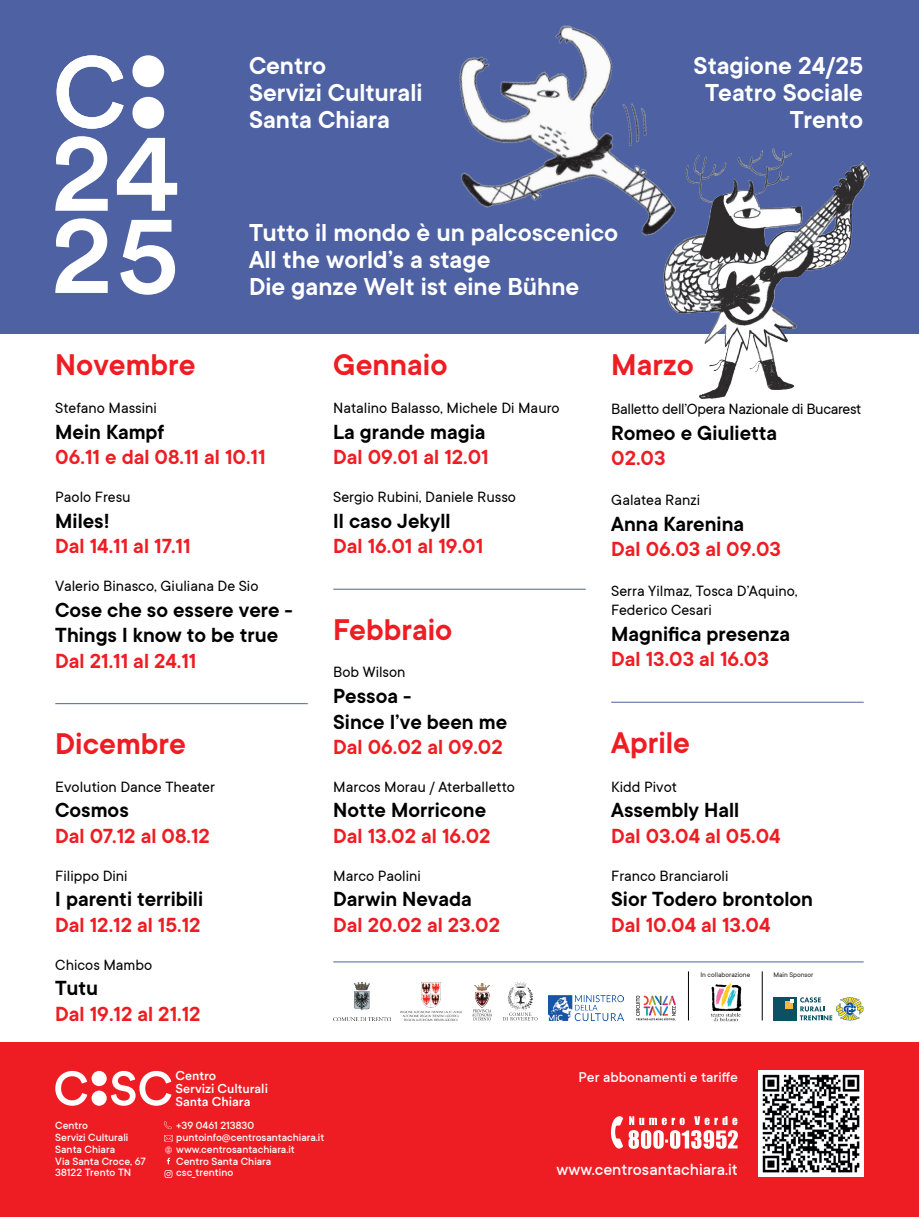
<style>
.page{position:relative;width:919px;height:1217px;background:#fff}
.page>*{position:absolute;margin:0;border:0;box-sizing:border-box;transform-origin:0 0}
.t1{font:600 33px "TT Commons";color:#ee1d23}
.t2{font:600 27px/27px "TT Commons";color:#fff}
.t3{font:600 22.5px "TT Commons";color:#ee1d23}
.t4{font:600 22.5px/25.5px "TT Commons";color:#000}
.t5{font:500 18px "TT Commons";color:#fff}
.t6{font:16.5px/18.8px "TT Commons";color:#000}
.t7{font:16.5px "TT Commons";letter-spacing:-.02em;color:#000}
.t8{font:500 15.75px "TT Commons";color:#fff}
.t9{font:500 12.75px/12.8px "Circular Std";color:#fff}
.t10{font:500 11.7px/11.7px "TT Commons";color:#fff}
.t11{font:7.5px "TT Commons";color:#231f20}
</style>
<div class="page">
<div style="left:0;top:0;width:918px;height:333px;background:#4d61a3"></div>
<svg style="left:55px;top:136px;width:53px;height:75px"></svg>
<svg style="left:117px;top:138px;width:60px;height:73px"></svg>
<svg style="left:55px;top:218px;width:53px;height:75px"></svg>
<svg style="left:120px;top:220px;width:55px;height:75px"></svg>
<div style="left:132px;top:55px;width:32px;height:32px;background:#fff;border-radius:50%"></div>
<svg style="left:57px;top:55px;width:66px;height:74px"></svg>
<div style="left:132px;top:97px;width:32px;height:32px;background:#fff;border-radius:50%"></div>
<hr style="left:55px;top:703px;width:253px;height:1px;background:#4d61a3">
<hr style="left:333px;top:588px;width:252px;height:1px;background:#4d61a3">
<hr style="left:611px;top:701px;width:252px;height:1px;background:#4d61a3">
<div style="left:0;top:1042px;width:918px;height:174px;background:#ee1d23"></div>
<svg style="left:55px;top:1070px;width:32px;height:35px"></svg>
<svg style="left:111px;top:1070px;width:60px;height:35px"></svg>
<div style="left:92px;top:1090px;width:15px;height:15px;background:#fff;border-radius:50%"></div>
<div style="left:92px;top:1070px;width:15px;height:15px;background:#fff;border-radius:50%"></div>
<svg style="left:164px;top:1170px;width:8px;height:7px"></svg>
<svg style="left:164px;top:1121px;width:8px;height:7px"></svg>
<svg style="left:164px;top:1135px;width:9px;height:28px"></svg>
<img style="left:758px;top:1070px;width:105px;height:106px">
<svg style="left:611px;top:1116px;width:126px;height:33px"></svg>
<img style="left:548px;top:995px;width:75px;height:25px">
<img style="left:401px;top:982px;width:60px;height:38px">
<svg style="left:636px;top:995px;width:39px;height:25px"></svg>
<img style="left:333px;top:982px;width:57px;height:38px">
<hr style="left:762px;top:971px;width:1px;height:49px;background:#000">
<hr style="left:688px;top:971px;width:1px;height:49px;background:#000">
<div style="left:773px;top:997px;width:23px;height:23px;background:#095163"></div>
<div style="left:784px;top:1000px;width:8px;height:8px;background:#fcb543"></div>
<svg style="left:790px;top:997px;width:73px;height:23px"></svg>
<svg style="left:472px;top:1009px;width:20px;height:11px"></svg>
<img style="left:474px;top:983px;width:16px;height:24px">
<svg style="left:503px;top:1012px;width:34px;height:8px"></svg>
<img style="left:507px;top:981px;width:26px;height:30px">
<img style="left:711px;top:982px;width:30px;height:40px">
<hr style="left:333px;top:961px;width:530px;height:1px;background:#4d61a3">
<img style="left:660px;top:149px;width:209px;height:249px">
<img style="left:459px;top:25px;width:258px;height:266px">
<h2 class="t2" style="left:249px;top:53px;width:175px">Centro<br>Servizi Culturali<br>Santa Chiara</h2>
<h2 class="t2" style="left:249px;top:219px;width:371px">Tutto il mondo è un palcoscenico<br>All the world’s a stage<br>Die ganze Welt ist eine Bühne</h2>
<h2 class="t2" style="left:693px;top:53px;width:171px;text-align:right">Stagione 24/25<br>Teatro Sociale<br>Trento</h2>
<h1 class="t1" style="left:55px;top:347px;width:142px">Novembre</h1>
<p class="t6" style="left:55px;top:399px;width:103px">Stefano Massini</p>
<h3 class="t4" style="left:55px;top:419px;width:111px">Mein Kampf</h3>
<h3 class="t3" style="left:55px;top:444px;width:212px">06.11 e dal 08.11 al 10.11</h3>
<p class="t6" style="left:55px;top:487px;width:77px">Paolo Fresu</p>
<h3 class="t4" style="left:55px;top:508px;width:56px">Miles!</h3>
<h3 class="t3" style="left:55px;top:533px;width:137px">Dal 14.11 al 17.11</h3>
<p class="t6" style="left:55px;top:576px;width:205px">Valerio Binasco, Giuliana De Sio</p>
<h3 class="t4" style="left:55px;top:597px;width:239px">Cose che so essere vere -<br>Things I know to be true</h3>
<h3 class="t3" style="left:55px;top:648px;width:143px">Dal 21.11 al 24.11</h3>
<h1 class="t1" style="left:55px;top:725px;width:132px">Dicembre</h1>
<p class="t6" style="left:55px;top:777px;width:161px">Evolution Dance Theater</p>
<h3 class="t4" style="left:55px;top:797px;width:75px">Cosmos</h3>
<h3 class="t3" style="left:55px;top:823px;width:156px">Dal 07.12 al 08.12</h3>
<p class="t6" style="left:55px;top:866px;width:74px">Filippo Dini</p>
<h3 class="t4" style="left:55px;top:886px;width:149px">I parenti terribili</h3>
<h3 class="t3" style="left:55px;top:912px;width:147px">Dal 12.12 al 15.12</h3>
<p class="t6" style="left:55px;top:955px;width:98px">Chicos Mambo</p>
<h3 class="t4" style="left:55px;top:975px;width:44px">Tutu</h3>
<h3 class="t3" style="left:55px;top:1001px;width:147px">Dal 19.12 al 21.12</h3>
<h1 class="t1" style="left:333px;top:347px;width:116px">Gennaio</h1>
<p class="t6" style="left:333px;top:399px;width:228px">Natalino Balasso, Michele Di Mauro</p>
<h3 class="t4" style="left:333px;top:419px;width:154px">La grande magia</h3>
<h3 class="t3" style="left:333px;top:444px;width:157px">Dal 09.01 al 12.01</h3>
<p class="t6" style="left:333px;top:487px;width:184px">Sergio Rubini, Daniele Russo</p>
<h3 class="t4" style="left:333px;top:508px;width:119px">Il caso Jekyll</h3>
<h3 class="t3" style="left:333px;top:533px;width:151px">Dal 16.01 al 19.01</h3>
<h1 class="t1" style="left:333px;top:611px;width:120px">Febbraio</h1>
<p class="t6" style="left:333px;top:663px;width:74px">Bob Wilson</p>
<h3 class="t4" style="left:333px;top:683px;width:175px">Pessoa -<br>Since I’ve been me</h3>
<h3 class="t3" style="left:333px;top:734px;width:171px">Dal 06.02 al 09.02</h3>
<p class="t6" style="left:333px;top:777px;width:183px">Marcos Morau / Aterballetto</p>
<h3 class="t4" style="left:333px;top:797px;width:154px">Notte Morricone</h3>
<h3 class="t3" style="left:333px;top:823px;width:159px">Dal 13.02 al 16.02</h3>
<p class="t6" style="left:333px;top:866px;width:89px">Marco Paolini</p>
<h3 class="t4" style="left:333px;top:886px;width:140px">Darwin Nevada</h3>
<h3 class="t3" style="left:333px;top:912px;width:168px">Dal 20.02 al 23.02</h3>
<h1 class="t1" style="left:611px;top:347px;width:84px">Marzo</h1>
<p class="t7" style="left:611px;top:400px;width:252px">Balletto dell’Opera Nazionale di Bucarest</p>
<h3 class="t4" style="left:611px;top:420px;width:167px">Romeo e Giulietta</h3>
<h3 class="t3" style="left:611px;top:446px;width:56px">02.03</h3>
<p class="t6" style="left:611px;top:491px;width:90px">Galatea Ranzi</p>
<h3 class="t4" style="left:611px;top:511px;width:134px">Anna Karenina</h3>
<h3 class="t3" style="left:611px;top:537px;width:171px">Dal 06.03 al 09.03</h3>
<p class="t6" style="left:611px;top:582px;width:188px">Serra Yilmaz, Tosca D’Aquino,<br>Federico Cesari</p>
<h3 class="t4" style="left:611px;top:621px;width:180px">Magnifica presenza</h3>
<h3 class="t3" style="left:611px;top:646px;width:159px">Dal 13.03 al 16.03</h3>
<h1 class="t1" style="left:611px;top:724px;width:80px">Aprile</h1>
<p class="t6" style="left:611px;top:777px;width:67px">Kidd Pivot</p>
<h3 class="t4" style="left:611px;top:797px;width:129px">Assembly Hall</h3>
<h3 class="t3" style="left:611px;top:823px;width:171px">Dal 03.04 al 05.04</h3>
<p class="t6" style="left:611px;top:866px;width:119px">Franco Branciaroli</p>
<h3 class="t4" style="left:611px;top:886px;width:203px">Sior Todero brontolon</h3>
<h3 class="t3" style="left:611px;top:912px;width:161px">Dal 10.04 al 13.04</h3>
<p class="t11" style="left:700px;top:970px;width:51px">In collaborazione</p>
<p class="t11" style="left:773px;top:970px;width:42px">Main Sponsor</p>
<p class="t10" style="left:55px;top:1119px;width:92px">Centro<br>Servizi Culturali<br>Santa Chiara<br>Via Santa Croce, 67<br>38122 Trento TN</p>
<p class="t9" style="left:175px;top:1068px;width:42px">Centro</p>
<p class="t9" style="left:175px;top:1081px;width:94px">Servizi Culturali<br>Santa Chiara</p>
<p class="t10" style="left:176px;top:1119px;width:149px">+39 0461 213830 puntoinfo@centrosantachiara.it www.centrosantachiara.it<br>Centro Santa Chiara csc_trentino</p>
<p class="t8" style="left:578px;top:1068px;width:161px">Per abbonamenti e tariffe</p>
<p class="t5" style="left:556px;top:1159px;width:183px">www.centrosantachiara.it</p>
</div>
